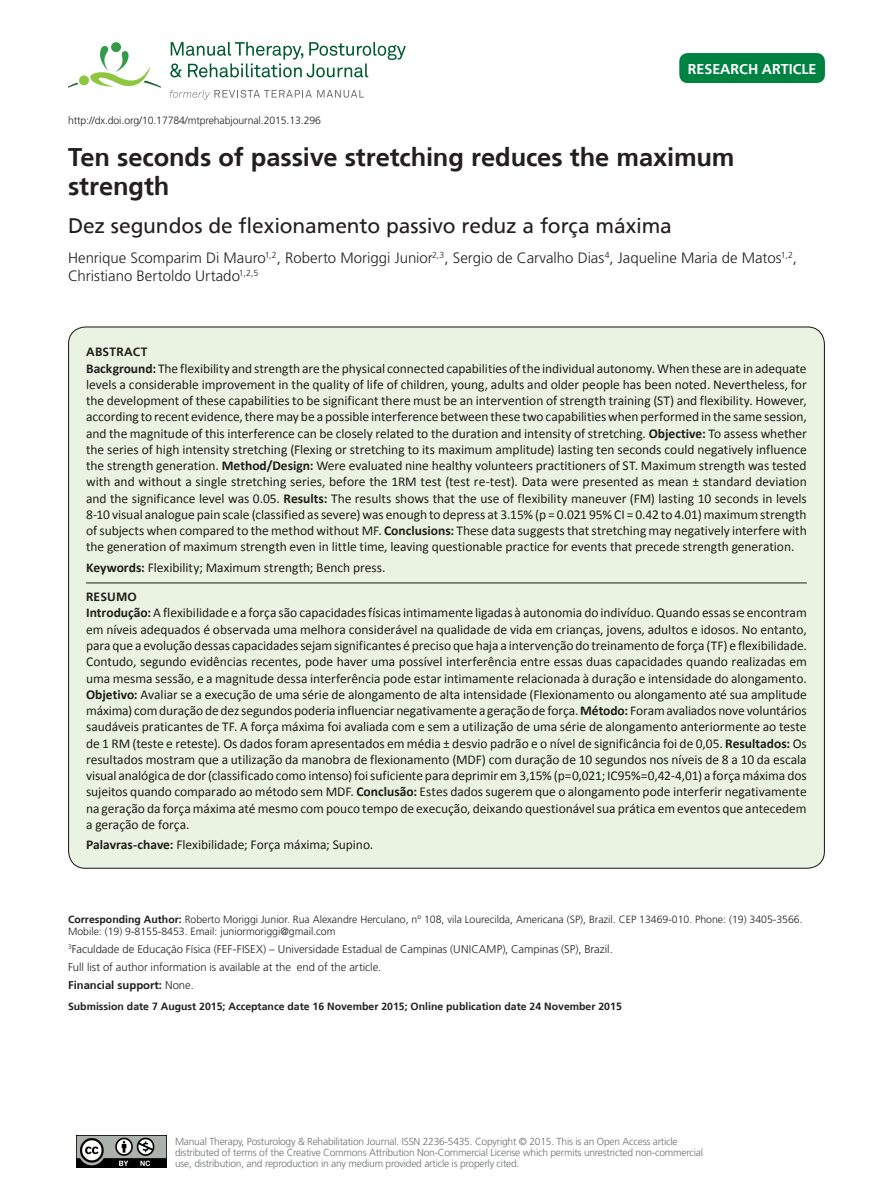
<style>
.page{position:relative;width:893px;height:1191px;background:#fff}
.page>*{position:absolute;margin:0;border:0;box-sizing:border-box;transform-origin:0 0}
.ArticleTitle{font:700 25.5px/28.5px "Frutiger";letter-spacing:-.005em;color:#231f20}
.ArticleTitle-Trans1{font:21px "Frutiger";letter-spacing:-.005em;color:#231f20}
.Authors{font:300 15px/18px "Frutiger";color:#231f20}
.ArticleTypeAlt{font:700 14.25px "Frutiger";color:#fff}
.t1{font:13.5px/16.2px "Calibri";letter-spacing:-.005em;color:#231f20;text-align:justify}
.t2{font:700 12px "Frutiger";letter-spacing:.015em;color:#231f20}
.fnArticleOther{font:300 11.25px "Frutiger";color:#231f20}
.fnSupported-by{font:700 11.25px "Frutiger";color:#231f20}
.CorrespondenceTitle{font:300 10.5px/12.6px "Frutiger";color:#231f20}
.History{font:700 10.5px "Frutiger";color:#231f20}
.fnConflict{font:300 10.5px "Frutiger";letter-spacing:-.01em;color:#231f20}
.cc_by-nc{font:300 10.2px/11.2px "Frutiger";letter-spacing:-.02em;color:#6d6f71}
.s1{font-weight:700}
.s2{font-weight:300}
</style>
<div class="page">
<img style="left:77px;top:1135px;width:90px;height:32px">
<svg style="left:170px;top:42px;width:236px;height:35px"></svg>
<div style="left:111px;top:42px;width:10px;height:10px;background:#329b47;border-radius:50%"></div>
<div style="left:79px;top:75px;width:10px;height:10px;background:#8dc73f;border-radius:50%"></div>
<svg style="left:85px;top:46px;width:76px;height:42px"></svg>
<svg style="left:68px;top:83px;width:10px;height:5px"></svg>
<svg style="left:170px;top:90px;width:194px;height:10px"></svg>
<div style="left:679px;top:53px;width:146px;height:30px;background:#008342;border-radius:9px"></div>
<div style="left:69px;top:327px;width:755px;height:541px;background:#eaf3e1;border-radius:17px"></div>
<hr style="left:86px;top:582px;width:721px;height:1px;background:#231f20">
<p class="fnConflict" style="left:68px;top:114px;width:254px">http://dx.doi.org/10.17784/mtprehabjournal.2015.13.296</p>
<p class="ArticleTypeAlt" style="left:688px;top:61px;width:130px">Research Article</p>
<p class="ArticleTitle" style="left:68px;top:143px;width:668px">Ten seconds of passive stretching reduces the maximum strength</p>
<p class="ArticleTitle-Trans1" style="left:68px;top:213px;width:605px">Dez segundos de flexionamento passivo reduz a força máxima</p>
<p class="Authors" style="left:68px;top:249px;width:731px">Henrique Scomparim Di Mauro<sup>1,2</sup>, Roberto Moriggi Junior<sup>2,3</sup>, Sergio de Carvalho Dias<sup>4</sup>, Jaqueline Maria de Matos<sup>1,2</sup>,<br>Christiano Bertoldo Urtado<sup>1,2,5</sup></p>
<p class="t2" style="left:86px;top:345px;width:63px">ABSTRACT</p>
<p class="t1" style="left:86px;top:360px;width:722px"><span class="s1">Background:</span> The flexibility and strength are the physical connected capabilities of the individual autonomy. When these are in adequate levels a considerable improvement in the quality of life of children, young, adults and older people has been noted. Nevertheless, for the development of these capabilities to be significant there must be an intervention of strength training (ST) and flexibility. However, according to recent evidence, there may be a possible interference between these two capabilities when performed in the same session, and the magnitude of this interference can be closely related to the duration and intensity of stretching. <span class="s1">Objective:</span> To assess whether the series of high intensity stretching (Flexing or stretching to its maximum amplitude) lasting ten seconds could negatively influence the strength generation. <span class="s1">Method/Design:</span> Were evaluated nine healthy volunteers practitioners of ST. Maximum strength was tested with and without a single stretching series, before the 1RM test (test re-test). Data were presented as mean ± standard deviation and the significance level was 0.05. <span class="s1">Results:</span> The results shows that the use of flexibility maneuver (FM) lasting 10 seconds in levels 8-10 visual analogue pain scale (classified as severe) was enough to depress at 3.15% (p = 0.021 95% CI = 0.42 to 4.01) maximum strength of subjects when compared to the method without MF. <span class="s1">Conclusions:</span> These data suggests that stretching may negatively interfere with the generation of maximum strength even in little time, leaving questionable practice for events that precede strength generation.</p>
<p class="t1" style="left:86px;top:559px;width:301px"><span class="s1">Keywords:</span> Flexibility; Maximum strength; Bench press.</p>
<p class="t2" style="left:86px;top:590px;width:52px">RESUMO</p>
<p class="t1" style="left:86px;top:605px;width:722px"><span class="s1">Introdução:</span> A flexibilidade e a força são capacidades físicas intimamente ligadas à autonomia do indivíduo. Quando essas se encontram em níveis adequados é observada uma melhora considerável na qualidade de vida em crianças, jovens, adultos e idosos. No entanto, para que a evolução dessas capacidades sejam significantes é preciso que haja a intervenção do treinamento de força (TF) e flexibilidade.<br>Contudo, segundo evidências recentes, pode haver uma possível interferência entre essas duas capacidades quando realizadas em uma mesma sessão, e a magnitude dessa interferência pode estar intimamente relacionada à duração e intensidade do alongamento.<br><span class="s1">Objetivo:</span> Avaliar se a execução de uma série de alongamento de alta intensidade (Flexionamento ou alongamento até sua amplitude máxima) com duração de dez segundos poderia influenciar negativamente a geração de força. <span class="s1">Método:</span> Foram avaliados nove voluntários saudáveis praticantes de TF. A força máxima foi avaliada com e sem a utilização de uma série de alongamento anteriormente ao teste de 1 RM (teste e reteste). Os dados foram apresentados em média ± desvio padrão e o nível de significância foi de 0,05. <span class="s1">Resultados:</span> Os resultados mostram que a utilização da manobra de flexionamento (MDF) com duração de 10 segundos nos níveis de 8 a 10 da escala visual analógica de dor (classificado como intenso) foi suficiente para deprimir em 3,15% (p=0,021; IC95%=0,42-4,01) a força máxima dos sujeitos quando comparado ao método sem MDF. <span class="s1">Conclusão:</span> Estes dados sugerem que o alongamento pode interferir negativamente na geração da força máxima até mesmo com pouco tempo de execução, deixando questionável sua prática em eventos que antecedem a geração de força.</p>
<p class="t1" style="left:86px;top:836px;width:289px"><span class="s1">Palavras-chave:</span> Flexibilidade; Força máxima; Supino.</p>
<p class="CorrespondenceTitle" style="left:68px;top:913px;width:736px"><span class="s1">Corresponding Author:</span> Roberto Moriggi Junior. Rua Alexandre Herculano, nº 108, vila Lourecilda, Americana (SP), Brazil. CEP 13469-010. Phone: (19) 3405-3566.<br>Mobile: (19) 9-8155-8453. Email: juniormoriggi@gmail.com</p>
<p class="fnArticleOther" style="left:68px;top:942px;width:546px"><sup>3</sup>Faculdade de Educação Física (FEF‑FISEX) – Universidade Estadual de Campinas (UNICAMP), Campinas (SP), Brazil.</p>
<p class="fnArticleOther" style="left:68px;top:960px;width:315px">Full list of author information is available at the end of the article.</p>
<p class="fnSupported-by" style="left:68px;top:978px;width:127px">Financial support: <span class="s2">None.</span></p>
<p class="History" style="left:68px;top:999px;width:555px">Submission date 7 August 2015; Acceptance date 16 November 2015; Online publication date 24 November 2015</p>
<p class="cc_by-nc" style="left:175px;top:1136px;width:529px">Manual Therapy, Posturology &amp; Rehabilitation Journal. ISSN 2236-5435. Copyright © 2015. This is an Open Access article distributed of terms of the Creative Commons Attribution Non-Commercial License which permits unrestricted non-commercial use, distribution, and reproduction in any medium provided article is properly cited.</p>
</div>
